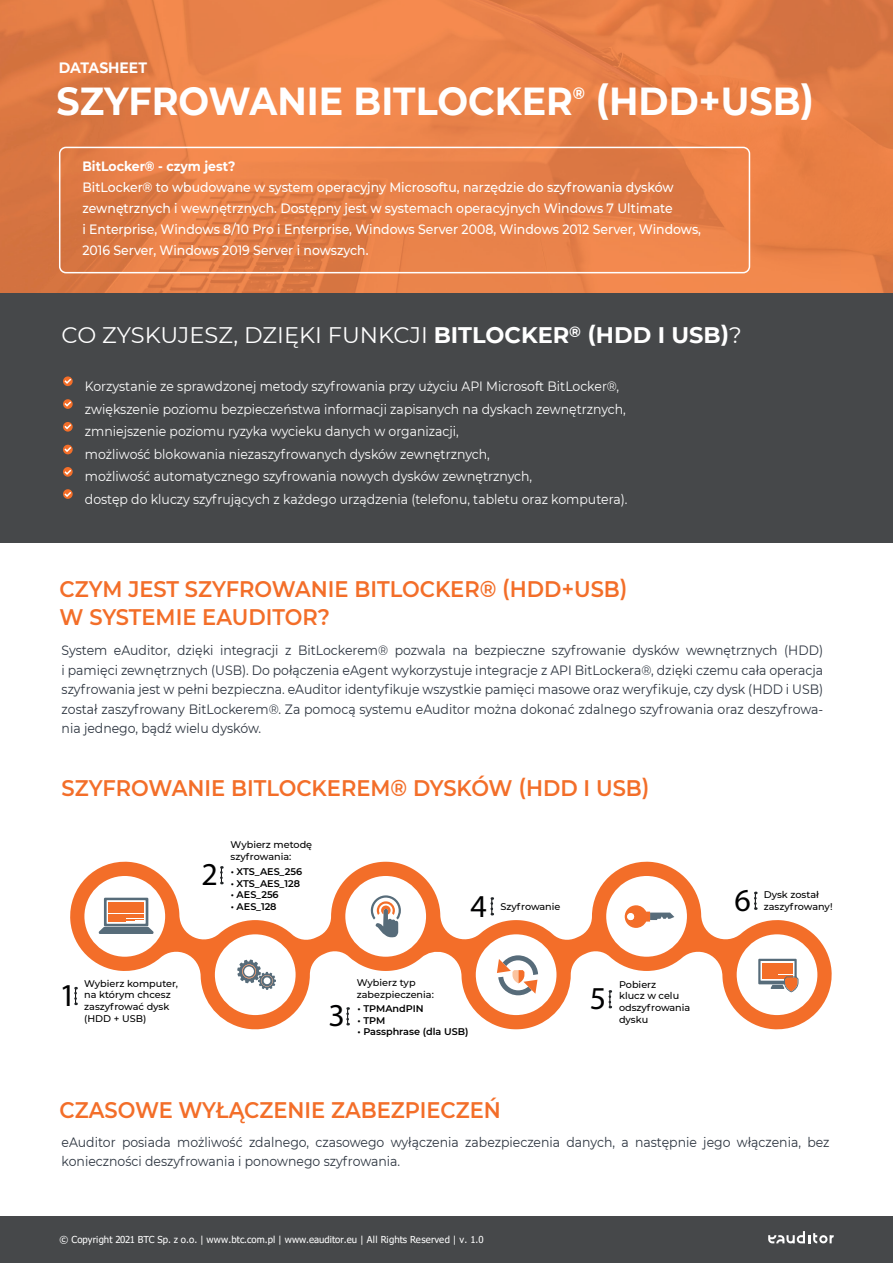
<style>
.page{position:relative;width:893px;height:1263px;background:#fff}
.page>*{position:absolute;margin:0;border:0;box-sizing:border-box;transform-origin:0 0}
.t1{font:700 39px "Montserrat";color:#fff;scale:.93 1}
.t2{font:31.95px "Myriad Pro";color:#000001}
.t3{font:600 22.5px/28.5px "Montserrat";color:#f36e29;scale:.93 1}
.t4{font:22.5px "Montserrat";color:#fff}
.t5{font:700 16.65px "Montserrat";color:#fff;scale:.93 1}
.t6{font:700 15px "Montserrat";color:#fff;scale:.93 1}
.t7{font:13.5px/19.5px "Montserrat";color:#2c343f;text-align:justify;scale:.92 1}
.t8{font:13.5px/22.5px "Montserrat";color:#fff;scale:.92 1}
.t9{font:500 13.5px/21px "Montserrat";color:#fff;scale:.92 1}
.t10{font:700 13.5px "Montserrat";color:#fff;scale:.92 1}
.t11{font:500 9.6px/11.6px "Montserrat";color:#000001}
.t12{font:9.6px "Tahoma";color:#fff}
.t13{font:600 9.6px "Montserrat";color:#000001}
.s1{font-weight:700}
</style>
<div class="page">
<div style="left:0;top:292px;width:893px;height:251px;background:#46484a"></div>
<div style="left:0;top:1216px;width:893px;height:47px;background:#46484a"></div>
<svg style="left:63px;top:376px;width:10px;height:10px"></svg>
<svg style="left:64px;top:379px;width:7px;height:5px"></svg>
<svg style="left:63px;top:399px;width:10px;height:10px"></svg>
<svg style="left:64px;top:401px;width:7px;height:6px"></svg>
<svg style="left:63px;top:422px;width:10px;height:10px"></svg>
<svg style="left:64px;top:424px;width:7px;height:5px"></svg>
<svg style="left:63px;top:445px;width:10px;height:9px"></svg>
<svg style="left:64px;top:447px;width:7px;height:5px"></svg>
<svg style="left:63px;top:467px;width:10px;height:10px"></svg>
<svg style="left:64px;top:470px;width:7px;height:5px"></svg>
<svg style="left:63px;top:489px;width:10px;height:10px"></svg>
<svg style="left:64px;top:492px;width:7px;height:5px"></svg>
<img style="left:0;top:0;width:893px;height:292px">
<div style="left:59px;top:147px;width:691px;height:126px;border:2px solid #fff;border-radius:6px"></div>
<svg style="left:768px;top:1231px;width:66px;height:12px"></svg>
<svg style="left:70px;top:861px;width:762px;height:169px"></svg>
<div style="left:84px;top:876px;width:81px;height:81px;background:#fff;border-radius:50%"></div>
<div style="left:215px;top:934px;width:81px;height:81px;background:#fff;border-radius:50%"></div>
<div style="left:345px;top:876px;width:81px;height:81px;background:#fff;border-radius:50%"></div>
<div style="left:606px;top:876px;width:81px;height:81px;background:#fff;border-radius:50%"></div>
<div style="left:476px;top:934px;width:80px;height:81px;background:#fff;border-radius:50%"></div>
<div style="left:737px;top:934px;width:80px;height:81px;background:#fff;border-radius:50%"></div>
<svg style="left:98px;top:898px;width:56px;height:36px"></svg>
<svg style="left:237px;top:959px;width:39px;height:31px"></svg>
<svg style="left:625px;top:905px;width:49px;height:23px"></svg>
<div style="left:627px;top:913px;width:7px;height:7px;background:#fff;border-radius:50%"></div>
<svg style="left:370px;top:895px;width:31px;height:42px"></svg>
<svg style="left:497px;top:955px;width:41px;height:40px"></svg>
<svg style="left:758px;top:959px;width:40px;height:33px"></svg>
<svg style="left:220px;top:866px;width:3px;height:18px"></svg>
<svg style="left:74px;top:987px;width:3px;height:18px"></svg>
<svg style="left:346px;top:1007px;width:3px;height:18px"></svg>
<svg style="left:490px;top:897px;width:3px;height:18px"></svg>
<svg style="left:609px;top:990px;width:2px;height:18px"></svg>
<svg style="left:754px;top:892px;width:3px;height:18px"></svg>
<p class="t6" style="left:59px;top:56px;width:96px">DATASHEET</p>
<h1 class="t1" style="left:57px;top:73px;width:557px">SZYFROWANIE BITLOCKER</h1>
<p class="t5" style="left:573px;top:82px;width:15px">®</p>
<h1 class="t1" style="left:595px;top:73px;width:237px">(HDD+USB)</h1>
<p class="t10" style="left:82px;top:157px;width:168px">BitLocker® - czym jest?</p>
<p class="t9" style="left:82px;top:177px;width:674px">BitLocker® to wbudowane w system operacyjny Microsoftu, narzędzie do szyfrowania dysków zewnętrznych i wewnętrznych. Dostępny jest w systemach operacyjnych Windows 7 Ultimate<br>i Enterprise, Windows 8/10 Pro i Enterprise, Windows Server 2008, Windows 2012 Server, Windows, 2016 Server, Windows 2019 Server i nowszych.</p>
<h3 class="t4" style="left:62px;top:320px;width:682px">CO ZYSKUJESZ, DZIĘKI FUNKCJI <span class="s1">BITLOCKER</span><sup>®</sup> <span class="s1">(HDD I USB)</span>?</h3>
<p class="t8" style="left:85px;top:375px;width:591px">Korzystanie ze sprawdzonej metody szyfrowania przy użyciu API Microsoft BitLocker®, zwiększenie poziomu bezpieczeństwa informacji zapisanych na dyskach zewnętrznych, zmniejszenie poziomu ryzyka wycieku danych w organizacji,<br>możliwość blokowania niezaszyfrowanych dysków zewnętrznych,<br>możliwość automatycznego szyfrowania nowych dysków zewnętrznych,<br>dostęp do kluczy szyfrujących z każdego urządzenia (telefonu, tabletu oraz komputera).</p>
<h3 class="t3" style="left:60px;top:574px;width:612px">CZYM JEST SZYFROWANIE BITLOCKER® (HDD+USB)<br>W SYSTEMIE EAUDITOR?</h3>
<p class="t7" style="left:62px;top:640px;width:829px">System eAuditor, dzięki integracji z BitLockerem® pozwala na bezpieczne szyfrowanie dysków wewnętrznych (HDD) i pamięci zewnętrznych (USB). Do połączenia eAgent wykorzystuje integracje z API BitLockera®, dzięki czemu cała operacja szyfrowania jest w pełni bezpieczna. eAuditor identyfikuje wszystkie pamięci masowe oraz weryfikuje, czy dysk (HDD i USB) został zaszyfrowany BitLockerem®. Za pomocą systemu eAuditor można dokonać zdalnego szyfrowania oraz deszyfrowa&shy;nia jednego, bądź wielu dysków.</p>
<h3 class="t3" style="left:62px;top:773px;width:634px">SZYFROWANIE BITLOCKEREM® DYSKÓW (HDD I USB)</h3>
<h2 class="t2" style="left:60px;top:975px;width:18px">1</h2>
<p class="t11" style="left:84px;top:977px;width:95px">Wybierz komputer, na którym chcesz zaszyfrować dysk (HDD + USB)</p>
<h2 class="t2" style="left:202px;top:855px;width:18px">2</h2>
<p class="t11" style="left:231px;top:839px;width:83px">Wybierz metodę szyfrowania:</p>
<p class="t13" style="left:231px;top:865px;width:73px">• XTS_AES_256</p>
<p class="t13" style="left:231px;top:876px;width:71px">• XTS_AES_128</p>
<p class="t13" style="left:231px;top:888px;width:49px">• AES_256</p>
<p class="t13" style="left:231px;top:899px;width:47px">• AES_128</p>
<h2 class="t2" style="left:470px;top:886px;width:18px">4</h2>
<p class="t11" style="left:501px;top:900px;width:61px">Szyfrowanie</p>
<h2 class="t2" style="left:329px;top:996px;width:18px">3</h2>
<p class="t11" style="left:357px;top:977px;width:79px">Wybierz typ zabezpieczenia:</p>
<p class="t13" style="left:357px;top:1002px;width:68px">• TPMAndPIN</p>
<p class="t13" style="left:357px;top:1013px;width:29px">• TPM</p>
<p class="t13" style="left:357px;top:1025px;width:113px">• Passphrase (dla USB)</p>
<h2 class="t2" style="left:590px;top:979px;width:18px">5</h2>
<p class="t11" style="left:619px;top:978px;width:73px">Pobierz<br>klucz w celu odszyfrowania dysku</p>
<h2 class="t2" style="left:734px;top:881px;width:18px">6</h2>
<p class="t11" style="left:764px;top:889px;width:70px">Dysk został zaszyfrowany!</p>
<h3 class="t3" style="left:60px;top:1095px;width:476px">CZASOWE WYŁĄCZENIE ZABEZPIECZEŃ</h3>
<p class="t7" style="left:62px;top:1132px;width:836px">eAuditor posiada możliwość zdalnego, czasowego wyłączenia zabezpieczenia danych, a następnie jego włączenia, bez konieczności deszyfrowania i ponownego szyfrowania.</p>
<p class="t12" style="left:60px;top:1233px;width:426px">© Copyright 2021 BTC Sp. z o.o. | www.btc.com.pl | www.eauditor.eu | All Rights Reserved | v. 1.0</p>
</div>
